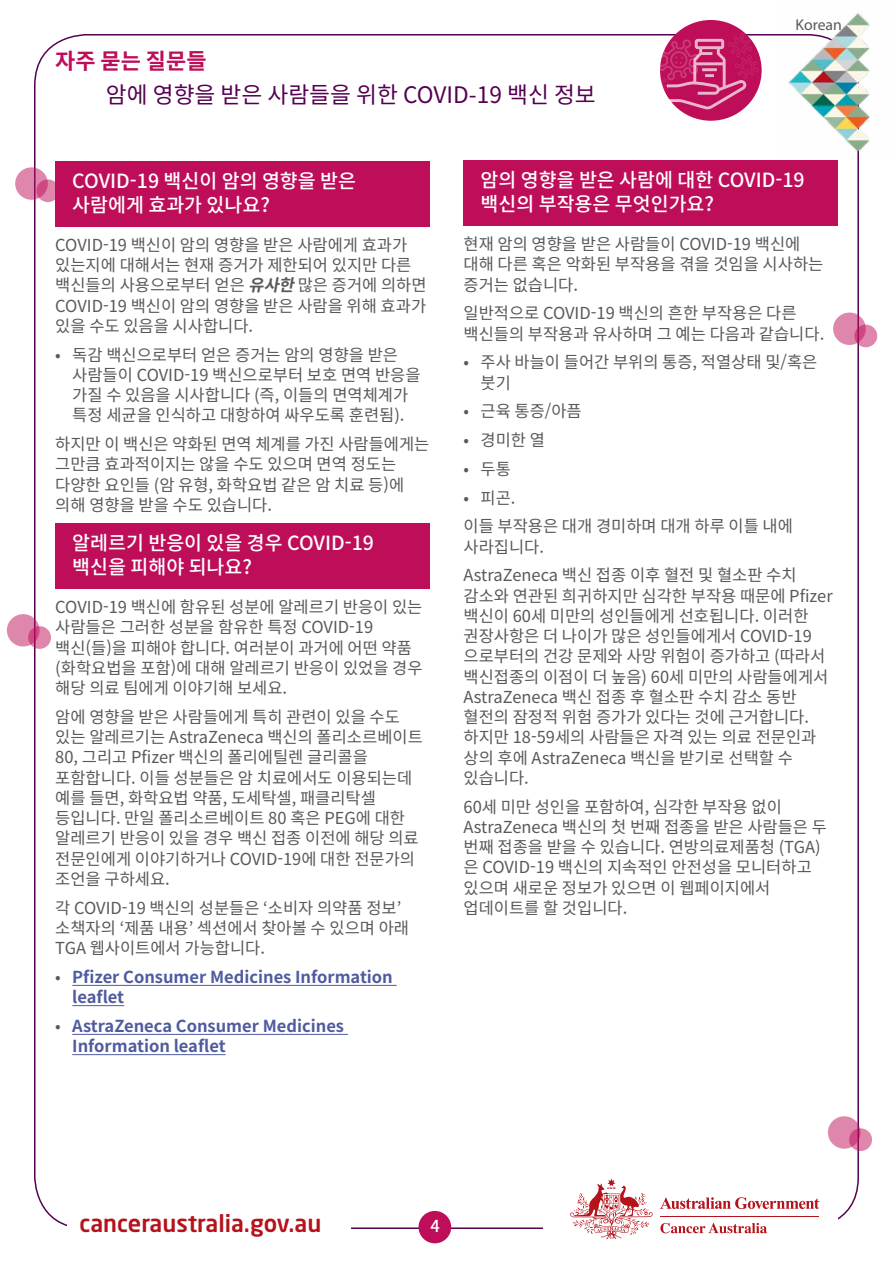
<style>
.page{position:relative;width:893px;height:1263px;background:#fff}
.page>*{position:absolute;margin:0;border:0;box-sizing:border-box;transform-origin:0 0}
.t1{font:500 23.55px "Neo Sans Std";color:#b5121b}
.t2{font:22.8px "Noto Sans CJ Kkr";color:#550051}
.t3{font:700 21.9px "Noto Sans CJ Kkr";color:#be0d59}
.Sub_Header_-_Box{font:500 19.5px/24px "Noto Sans CJ Kkr";color:#fff}
.Body_Copy{font:16.5px/20.2px "Noto Sans CJ Kkr";color:#58595b}
.t4{font:700 16.5px/20.2px "Noto Sans CJ Kkr";color:#4f5b9e}
.t5{font:500 16.5px "Noto Sans CJ Kkr";color:#fff}
.t6{font:15.75px "Myriad Pro";color:#58595b}
.s1{font-weight:700;font-style:italic}
.s2{font-weight:400;color:#58595b}
</style>
<div class="page">
<svg style="left:660px;top:1197px;width:159px;height:12px"></svg>
<hr style="left:660px;top:1216px;width:159px;height:1px;background:#b5121b">
<svg style="left:660px;top:1223px;width:107px;height:10px"></svg>
<svg style="left:570px;top:1179px;width:83px;height:60px"></svg>
<img style="left:779px;top:13px;width:91px;height:147px">
<div style="left:660px;top:20px;width:102px;height:101px;background:#be0d59;border-radius:50%"></div>
<svg style="left:644px;top:33px;width:115px;height:76px"></svg>
<div style="left:418px;top:1211px;width:33px;height:32px;background:#be0d59;border-radius:50%"></div>
<svg style="left:15px;top:167px;width:33px;height:33px"></svg>
<svg style="left:36px;top:179px;width:23px;height:23px"></svg>
<div style="left:828px;top:1116px;width:33px;height:33px;background:#de86ac;border-radius:50%"></div>
<svg style="left:849px;top:1128px;width:23px;height:23px"></svg>
<div style="left:7px;top:614px;width:33px;height:32px;background:#de86ac;border-radius:50%"></div>
<svg style="left:28px;top:626px;width:23px;height:23px"></svg>
<svg style="left:833px;top:313px;width:33px;height:32px"></svg>
<svg style="left:854px;top:325px;width:23px;height:22px"></svg>
<div style="left:55px;top:161px;width:374px;height:65px;background:#be0d59"></div>
<div style="left:55px;top:523px;width:374px;height:66px;background:#be0d59"></div>
<hr style="left:72px;top:985px;width:325px;height:1px;background:#4f5b9e">
<hr style="left:72px;top:1005px;width:52px;height:1px;background:#4f5b9e">
<hr style="left:72px;top:1034px;width:276px;height:1px;background:#4f5b9e">
<hr style="left:72px;top:1054px;width:154px;height:1px;background:#4f5b9e">
<div style="left:463px;top:160px;width:375px;height:66px;background:#be0d59"></div>
<h3 class="t3" style="left:55px;top:49px;width:153px">자주 묻는 질문들</h3>
<h2 class="t2" style="left:106px;top:82px;width:491px">암에 영향을 받은 사람들을 위한 COVID-19 백신 정보</h2>
<p class="t6" style="left:795px;top:15px;width:48px">Korean</p>
<p class="Sub_Header_-_Box" style="left:72px;top:169px;width:285px">COVID-19 백신이 암의 영향을 받은 사람에게 효과가 있나요?</p>
<p class="Body_Copy" style="left:55px;top:235px;width:373px">COVID-19 백신이 암의 영향을 받은 사람에게 효과가 있는지에 대해서는 현재 증거가 제한되어 있지만 다른 백신들의 사용으로부터 얻은 <span class="s1">유사한</span>많은 증거에 의하면<br>COVID-19 백신이 암의 영향을 받은 사람을 위해 효과가 있을 수도 있음을 시사합니다.</p>
<p class="Body_Copy" style="left:72px;top:345px;width:350px;text-indent:-17px">• 독감 백신으로부터 얻은 증거는 암의 영향을 받은 사람들이 COVID-19 백신으로부터 보호 면역 반응을 가질 수 있음을 시사합니다 (즉, 이들의 면역체계가 특정 세균을 인식하고 대항하여 싸우도록 훈련됨).</p>
<p class="Body_Copy" style="left:55px;top:434px;width:376px">하지만 이 백신은 약화된 면역 체계를 가진 사람들에게는 그만큼 효과적이지는 않을 수도 있으며 면역 정도는 다양한 요인들 (암 유형, 화학요법 같은 암 치료 등)에 의해 영향을 받을 수도 있습니다.</p>
<p class="Sub_Header_-_Box" style="left:72px;top:532px;width:303px">알레르기 반응이 있을 경우 COVID-19 백신을 피해야 되나요?</p>
<p class="Body_Copy" style="left:55px;top:597px;width:369px">COVID-19 백신에 함유된 성분에 알레르기 반응이 있는 사람들은 그러한 성분을 함유한 특정 COVID-19 백신(들)을 피해야 합니다. 여러분이 과거에 어떤 약품 (화학요법을 포함)에 대해 알레르기 반응이 있었을 경우 해당 의료 팀에게 이야기해 보세요.</p>
<p class="Body_Copy" style="left:55px;top:707px;width:369px">암에 영향을 받은 사람들에게 특히 관련이 있을 수도 있는 알레르기는 AstraZeneca 백신의 폴리소르베이트<br>80, 그리고 Pfizer 백신의 폴리에틸렌 글리콜을 포함합니다. 이들 성분들은 암 치료에서도 이용되는데 예를 들면, 화학요법 약품, 도세탁셀, 패클리탁셀 등입니다. 만일 폴리소르베이트 80 혹은 PEG에 대한 알레르기 반응이 있을 경우 백신 접종 이전에 해당 의료 전문인에게 이야기하거나 COVID-19에 대한 전문가의 조언을 구하세요.</p>
<p class="Body_Copy" style="left:55px;top:898px;width:355px">각 COVID-19 백신의 성분들은 ‘소비자 의약품 정보’ 소책자의 ‘제품 내용’ 섹션에서 찾아볼 수 있으며 아래<br>TGA 웹사이트에서 가능합니다.</p>
<p class="t4" style="left:72px;top:967px;width:322px;text-indent:-17px"><span class="s2">•</span> Pfizer Consumer Medicines Information leaflet</p>
<p class="t4" style="left:72px;top:1016px;width:273px;text-indent:-17px"><span class="s2">•</span> AstraZeneca Consumer Medicines<br>Information leaflet</p>
<p class="Sub_Header_-_Box" style="left:480px;top:169px;width:326px">암의 영향을 받은 사람에 대한 COVID-19 백신의 부작용은 무엇인가요?</p>
<p class="Body_Copy" style="left:463px;top:234px;width:361px">현재 암의 영향을 받은 사람들이 COVID-19 백신에 대해 다른 혹은 악화된 부작용을 겪을 것임을 시사하는 증거는 없습니다.</p>
<p class="Body_Copy" style="left:463px;top:303px;width:362px">일반적으로 COVID-19 백신의 흔한 부작용은 다른 백신들의 부작용과 유사하며 그 예는 다음과 같습니다.</p>
<p class="Body_Copy" style="left:480px;top:352px;width:338px;text-indent:-17px">• 주사 바늘이 들어간 부위의 통증, 적열상태 및/혹은 붓기</p>
<p class="Body_Copy" style="left:463px;top:401px;width:120px">• 근육 통증/아픔</p>
<p class="Body_Copy" style="left:463px;top:430px;width:83px">• 경미한 열</p>
<p class="Body_Copy" style="left:463px;top:459px;width:49px">• 두통</p>
<p class="Body_Copy" style="left:463px;top:488px;width:53px">• 피곤.</p>
<p class="Body_Copy" style="left:463px;top:517px;width:331px">이들 부작용은 대개 경미하며 대개 하루 이틀 내에 사라집니다.</p>
<p class="Body_Copy" style="left:463px;top:566px;width:371px">AstraZeneca 백신 접종 이후 혈전 및 혈소판 수치 감소와 연관된 희귀하지만 심각한 부작용 때문에 Pfizer 백신이 60세 미만의 성인들에게 선호됩니다. 이러한 권장사항은 더 나이가 많은 성인들에게서 COVID-19 으로부터의 건강 문제와 사망 위험이 증가하고 (따라서 백신접종의 이점이 더 높음) 60세 미만의 사람들에게서<br>AstraZeneca 백신 접종 후 혈소판 수치 감소 동반 혈전의 잠정적 위험 증가가 있다는 것에 근거합니다. 하지만 18-59세의 사람들은 자격 있는 의료 전문인과 상의 후에 AstraZeneca 백신을 받기로 선택할 수 있습니다.</p>
<p class="Body_Copy" style="left:463px;top:797px;width:365px">60세 미만 성인을 포함하여, 심각한 부작용 없이<br>AstraZeneca 백신의 첫 번째 접종을 받은 사람들은 두 번째 접종을 받을 수 있습니다. 연방의료제품청 (TGA) 은 COVID-19 백신의 지속적인 안전성을 모니터하고 있으며 새로운 정보가 있으면 이 웹페이지에서 업데이트를 할 것입니다.</p>
<h1 class="t1" style="left:79px;top:1208px;width:243px">canceraustralia.gov.au</h1>
<p class="t5" style="left:431px;top:1217px;width:11px">4</p>
</div>
